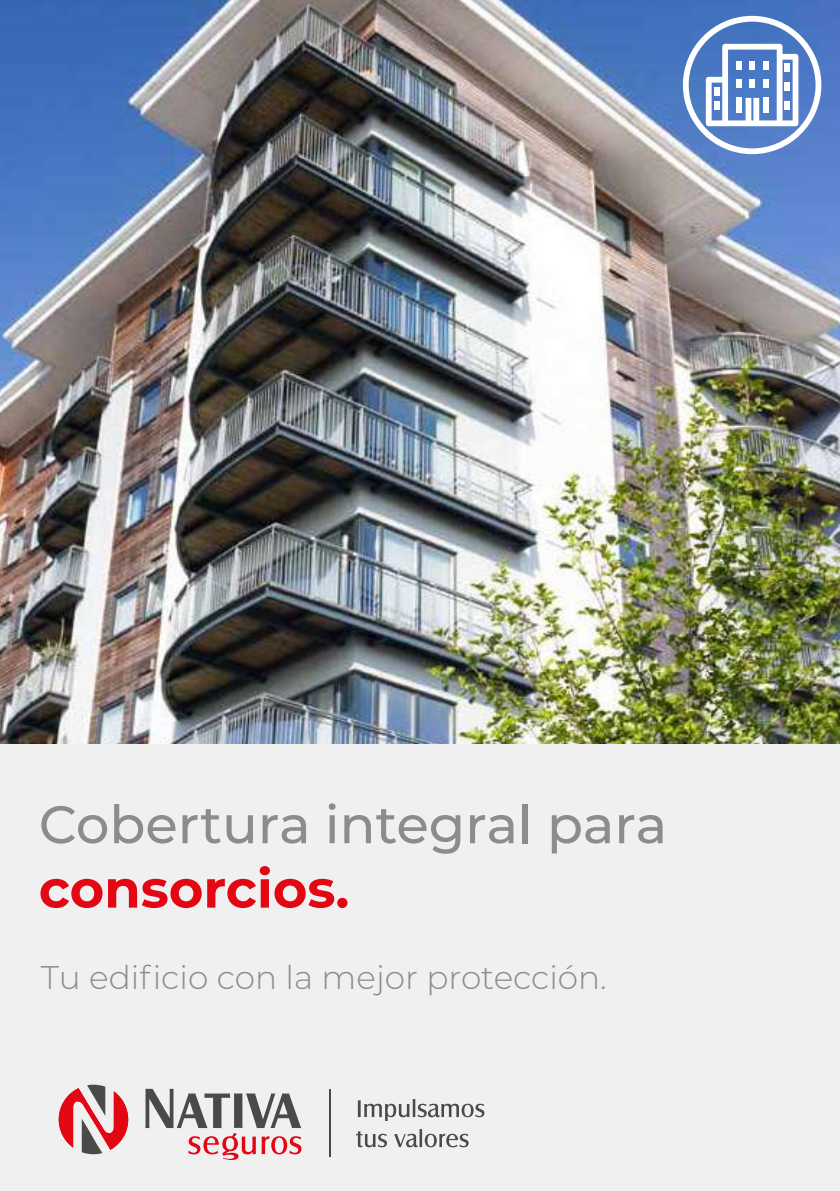
<style>
.page{position:relative;width:840px;height:1191px;background:#fff}
.page>*{position:absolute;margin:0;border:0;box-sizing:border-box;transform-origin:0 0}
.t1{font:500 52.8px "Montserrat";color:#8c8c8b}
.t2{font:700 52.8px "Montserrat";color:#e30613}
.t3{font:300 32.8px "Montserrat";color:#8c8c8b}
</style>
<div class="page">
<img style="left:0;top:0;width:839px;height:744px">
<div style="left:0;top:744px;width:839px;height:447px;background:#f0f0f0"></div>
<svg style="left:357px;top:1099px;width:127px;height:22px"></svg>
<svg style="left:356px;top:1131px;width:31px;height:16px"></svg>
<svg style="left:394px;top:1129px;width:74px;height:18px"></svg>
<hr style="left:329px;top:1089px;width:2px;height:67px;background:#4a4a49">
<svg style="left:145px;top:1088px;width:156px;height:72px"></svg>
<svg style="left:59px;top:1084px;width:69px;height:70px"></svg>
<svg style="left:682px;top:16px;width:138px;height:138px"></svg>
<h1 class="t1" style="left:39px;top:787px;width:629px">Cobertura integral para</h1>
<h1 class="t2" style="left:39px;top:850px;width:312px">consorcios.</h1>
<p class="t3" style="left:41px;top:955px;width:567px">Tu edificio con la mejor protección.</p>
</div>
